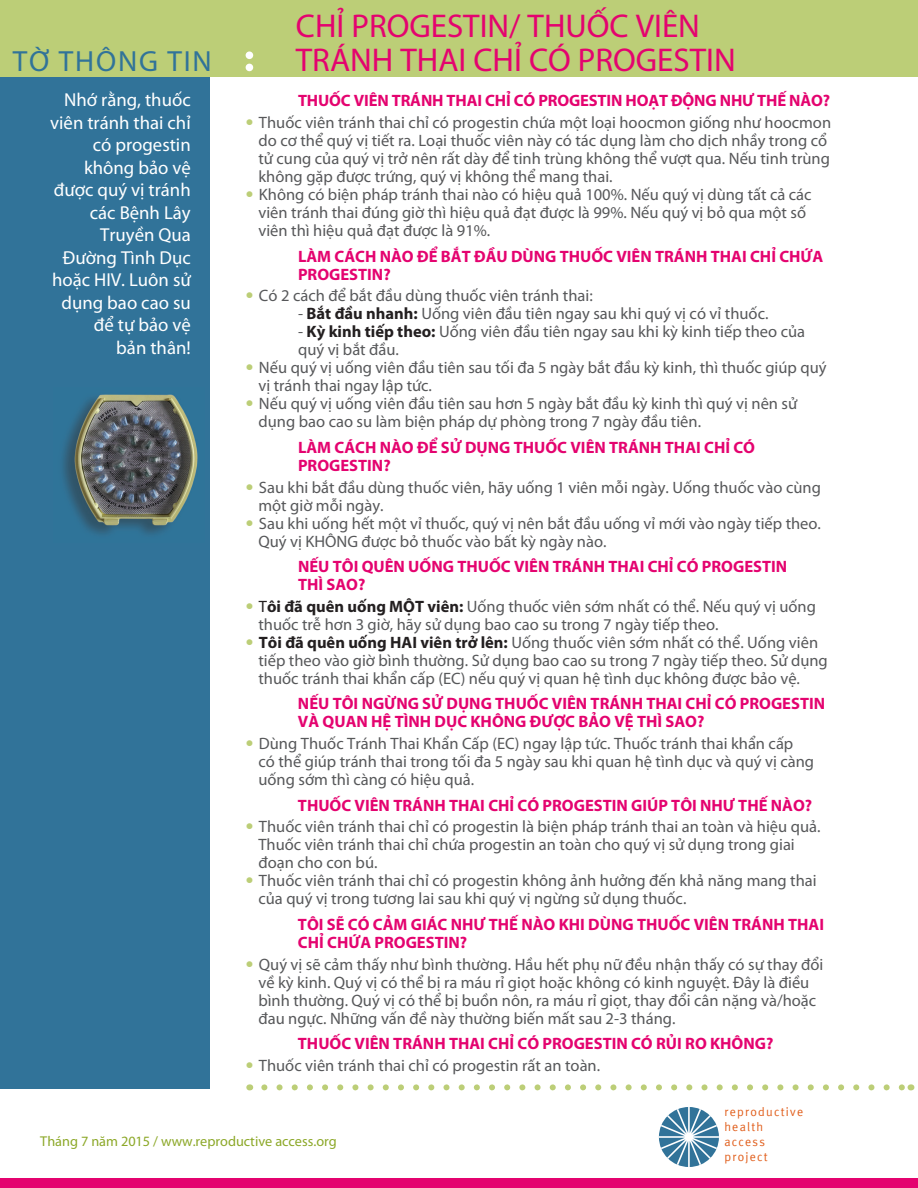
<style>
.page{position:relative;width:918px;height:1188px;background:#fff}
.page>*{position:absolute;margin:0;border:0;box-sizing:border-box;transform-origin:0 0}
.t1{font:33px "Myriad Pro";color:#e4036f}
.t2{font:29.25px "Myriad Pro";letter-spacing:.06em;color:#317399}
.t3{font:18.75px/22.5px "Myriad Pro";color:#fff;text-align:right}
.t4{font:16.5px/18px "Myriad Pro";color:#57585a}
.t5{font:700 16.5px/18px "Myriad Pro";color:#e4036f}
.t6{font:14.25px "Myriad Pro";color:#8ca828}
.t7{font:12.3px/15.1px "Meta Plus";letter-spacing:.1em;color:#e1601e}
.s1{font-family:"Meta Plus Normal";color:#bcce77}
.s2{font-weight:700;color:#231f20}
.s3{color:#231f20}
</style>
<div class="page">
<div style="left:0;top:72px;width:210px;height:1017px;background:#317399"></div>
<div style="left:0;top:0;width:918px;height:76px;background:#bcce77"></div>
<div style="left:0;top:1179px;width:918px;height:9px;background:#e4036f"></div>
<svg style="left:659px;top:1107px;width:60px;height:60px"></svg>
<svg style="left:264px;top:1084px;width:639px;height:6px"></svg>
<img style="left:63px;top:394px;width:135px;height:140px">
<div style="left:246px;top:51px;width:7px;height:8px;background:#fff;border-radius:50%"></div>
<div style="left:246px;top:64px;width:7px;height:7px;background:#fff;border-radius:50%"></div>
<h1 class="t1" style="left:296px;top:5px;width:406px">CHỈ PROGESTIN/ THUỐC VIÊN</h1>
<h2 class="t2" style="left:13px;top:44px;width:201px">TỜ THÔNG TIN</h2>
<h1 class="t1" style="left:296px;top:40px;width:441px">TRÁNH THAI CHỈ CÓ PROGESTIN</h1>
<p class="t3" style="left:50px;top:88px;width:142px">Nhớ rằng, thuốc viên tránh thai chỉ có progestin không bảo vệ được quý vị tránh các Bệnh Lây<br>Truyền Qua<br>Đường Tình Dục hoặc HIV. Luôn sử dụng bao cao su để tự bảo vệ<br>bản thân!</p>
<p class="t5" style="left:298px;top:91px;width:534px">THUỐC VIÊN TRÁNH THAI CHỈ CÓ PROGESTIN HOẠT ĐỘNG NHƯ THẾ NÀO?</p>
<p class="t4" style="left:259px;top:113px;width:574px;text-indent:-13px"><span class="s1">•</span> Thuốc viên tránh thai chỉ có progestin chứa một loại hoocmon giống như hoocmon do cơ thể quý vị tiết ra. Loại thuốc viên này có tác dụng làm cho dịch nhầy trong cổ tử cung của quý vị trở nên rất dày để tinh trùng không thể vượt qua. Nếu tinh trùng không gặp được trứng, quý vị không thể mang thai.</p>
<p class="t4" style="left:259px;top:185px;width:555px;text-indent:-13px"><span class="s1">•</span> Không có biện pháp tránh thai nào có hiệu quả 100%. Nếu quý vị dùng tất cả các viên tránh thai đúng giờ thì hiệu quả đạt được là 99%. Nếu quý vị bỏ qua một số viên thì hiệu quả đạt được là 91%.</p>
<p class="t5" style="left:298px;top:246px;width:527px">LÀM CÁCH NÀO ĐỂ BẮT ĐẦU DÙNG THUỐC VIÊN TRÁNH THAI CHỈ CHỨA<br>PROGESTIN?</p>
<p class="t4" style="left:246px;top:287px;width:349px"><span class="s1">•</span> Có 2 cách để bắt đầu dùng thuốc viên tránh thai:</p>
<p class="t4" style="left:298px;top:305px;width:472px">- <span class="s2">Bắt đầu nhanh:</span> Uống viên đầu tiên ngay sau khi quý vị có vỉ thuốc.</p>
<p class="t4" style="left:298px;top:323px;width:509px">- <span class="s2">Kỳ kinh tiếp theo:</span> Uống viên đầu tiên ngay sau khi kỳ kinh tiếp theo của quý vị bắt đầu.</p>
<p class="t4" style="left:258px;top:359px;width:570px;text-indent:-13px"><span class="s1">•</span> Nếu quý vị uống viên đầu tiên sau tối đa 5 ngày bắt đầu kỳ kinh, thì thuốc giúp quý vị tránh thai ngay lập tức.</p>
<p class="t4" style="left:258px;top:395px;width:540px;text-indent:-13px"><span class="s1">•</span> Nếu quý vị uống viên đầu tiên sau hơn 5 ngày bắt đầu kỳ kinh thì quý vị nên sử dụng bao cao su làm biện pháp dự phòng trong 7 ngày đầu tiên.</p>
<p class="t5" style="left:298px;top:438px;width:459px">LÀM CÁCH NÀO ĐỂ SỬ DỤNG THUỐC VIÊN TRÁNH THAI CHỈ CÓ<br>PROGESTIN?</p>
<p class="t4" style="left:258px;top:478px;width:564px;text-indent:-13px"><span class="s1">•</span> Sau khi bắt đầu dùng thuốc viên, hãy uống 1 viên mỗi ngày. Uống thuốc vào cùng một giờ mỗi ngày.</p>
<p class="t4" style="left:258px;top:514px;width:564px;text-indent:-13px"><span class="s1">•</span> Sau khi uống hết một vỉ thuốc, quý vị nên bắt đầu uống vỉ mới vào ngày tiếp theo.<br>Quý vị KHÔNG được bỏ thuốc vào bất kỳ ngày nào.</p>
<p class="t5" style="left:298px;top:557px;width:491px">NẾU TÔI QUÊN UỐNG THUỐC VIÊN TRÁNH THAI CHỈ CÓ PROGESTIN<br>THÌ SAO?</p>
<p class="t4" style="left:258px;top:597px;width:559px;text-indent:-13px"><span class="s1">•</span> <span class="s3">T</span><span class="s2">ôi đã quên uống MỘT viên:</span> Uống thuốc viên sớm nhất có thể. Nếu quý vị uống thuốc trễ hơn 3 giờ, hãy sử dụng bao cao su trong 7 ngày tiếp theo.</p>
<p class="t4" style="left:258px;top:633px;width:571px;text-indent:-13px"><span class="s1">•</span> <span class="s2">Tôi đã quên uống HAI viên trở lên:</span> Uống thuốc viên sớm nhất có thể. Uống viên tiếp theo vào giờ bình thường. Sử dụng bao cao su trong 7 ngày tiếp theo. Sử dụng thuốc tránh thai khẩn cấp (EC) nếu quý vị quan hệ tình dục không được bảo vệ.</p>
<p class="t5" style="left:298px;top:694px;width:529px">NẾU TÔI NGỪNG SỬ DỤNG THUỐC VIÊN TRÁNH THAI CHỈ CÓ PROGESTIN<br>VÀ QUAN HỆ TÌNH DỤC KHÔNG ĐƯỢC BẢO VỆ THÌ SAO?</p>
<p class="t4" style="left:258px;top:734px;width:557px;text-indent:-13px"><span class="s1">•</span> Dùng Thuốc Tránh Thai Khẩn Cấp (EC) ngay lập tức. Thuốc tránh thai khẩn cấp<br>có thể giúp tránh thai trong tối đa 5 ngày sau khi quan hệ tình dục và quý vị càng uống sớm thì càng có hiệu quả.</p>
<p class="t5" style="left:298px;top:795px;width:516px">THUỐC VIÊN TRÁNH THAI CHỈ CÓ PROGESTIN GIÚP TÔI NHƯ THẾ NÀO?</p>
<p class="t4" style="left:258px;top:817px;width:564px;text-indent:-13px"><span class="s1">•</span> Thuốc viên tránh thai chỉ có progestin là biện pháp tránh thai an toàn và hiệu quả.<br>Thuốc viên tránh thai chỉ chứa progestin an toàn cho quý vị sử dụng trong giai đoạn cho con bú.</p>
<p class="t4" style="left:258px;top:872px;width:560px;text-indent:-13px"><span class="s1">•</span> Thuốc viên tránh thai chỉ có progestin không ảnh hưởng đến khả năng mang thai của quý vị trong tương lai sau khi quý vị ngừng sử dụng thuốc.</p>
<p class="t5" style="left:298px;top:915px;width:528px">TÔI SẼ CÓ CẢM GIÁC NHƯ THẾ NÀO KHI DÙNG THUỐC VIÊN TRÁNH THAI<br>CHỈ CHỨA PROGESTIN?</p>
<p class="t4" style="left:258px;top:955px;width:566px;text-indent:-13px"><span class="s1">•</span> Quý vị sẽ cảm thấy như bình thường. Hầu hết phụ nữ đều nhận thấy có sự thay đổi về kỳ kinh. Quý vị có thể bị ra máu rỉ giọt hoặc không có kinh nguyệt. Đây là điều bình thường. Quý vị có thể bị buồn nôn, ra máu rỉ giọt, thay đổi cân nặng và/hoặc đau ngực. Những vấn đề này thường biến mất sau 2-3 tháng.</p>
<p class="t5" style="left:298px;top:1034px;width:477px">THUỐC VIÊN TRÁNH THAI CHỈ CÓ PROGESTIN CÓ RỦI RO KHÔNG?</p>
<p class="t4" style="left:245px;top:1056px;width:356px"><span class="s1">•</span> Thuốc viên tránh thai chỉ có progestin rất an toàn.</p>
<p class="t6" style="left:40px;top:1132px;width:298px">Tháng 7 năm 2015 / www.reproductive access.org</p>
<p class="t7" style="left:724px;top:1104px;width:81px">reproductive health access project</p>
</div>
